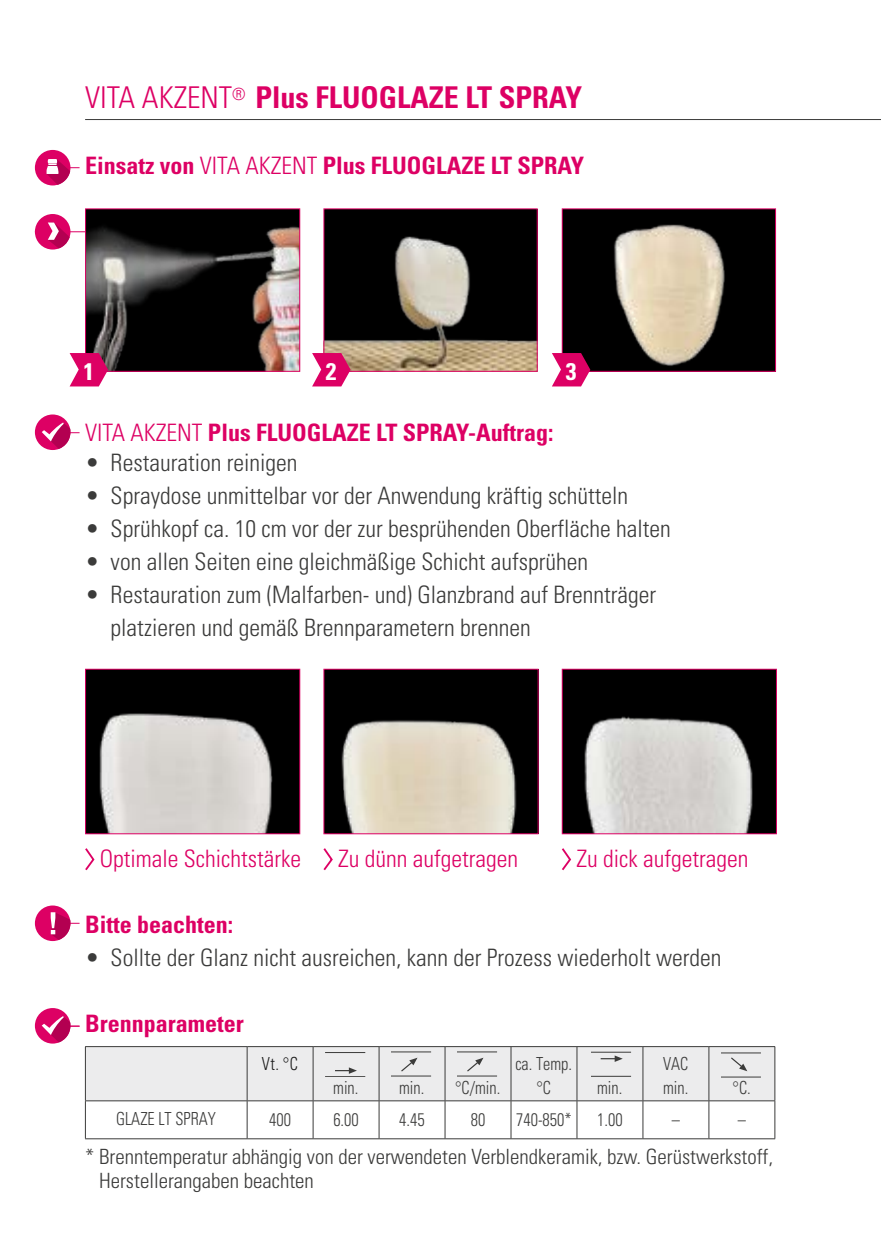
<style>
.page{position:relative;width:881px;height:1259px;background:#fff}
.page>*{position:absolute;margin:0;border:0;box-sizing:border-box;transform-origin:0 0}
.t1{font:700 condensed 30px "Univers LT Std";color:#dd0064}
.t2{font:300 condensed 24px/33px "Univers LT Std";color:#3b3b3a}
.t3{font:700 condensed 24px "Univers LT Std";color:#dd0064}
.t4{font:300 condensed 24px "Univers LT Std";color:#dd0064}
.t5{font:700 condensed 24px "Univers LT Std";color:#fff}
.t6{font:300 condensed 21px/24px "Univers LT Std";color:#3b3b3a}
.t7{font:300 condensed 18.3px "Univers LT";color:#3b3b3a;scale:.9 1}
.t8{font:300 condensed 18px/24px "Univers LT";color:#3b3b3a;text-align:center;scale:.9 1}
.t9{font:300 condensed 18px "Univers LT";color:#1a1a1a;scale:.9 1}
.s1{font-weight:300}
</style>
<div class="page">
<hr style="left:35px;top:231px;width:71px;height:1px;background:#dd0064">
<div style="left:35px;top:214px;width:35px;height:35px;background:#dd0064;border-radius:50%"></div>
<svg style="left:48px;top:222px;width:22px;height:26px"></svg>
<hr style="left:48px;top:922px;width:31px;height:1px;background:#dd0064">
<div style="left:35px;top:905px;width:35px;height:36px;background:#dd0064;border-radius:50%"></div>
<svg style="left:51px;top:912px;width:21px;height:28px"></svg>
<hr style="left:37px;top:432px;width:42px;height:1px;background:#dd0064">
<div style="left:35px;top:414px;width:35px;height:36px;background:#dd0064;border-radius:50%"></div>
<svg style="left:42px;top:422px;width:30px;height:27px"></svg>
<hr style="left:37px;top:1025px;width:42px;height:1px;background:#dd0064">
<div style="left:35px;top:1008px;width:35px;height:35px;background:#dd0064;border-radius:50%"></div>
<svg style="left:42px;top:1016px;width:30px;height:26px"></svg>
<div style="left:35px;top:150px;width:35px;height:35px;background:#dd0064;border-radius:50%"></div>
<svg style="left:46px;top:159px;width:33px;height:26px"></svg>
<div style="left:85px;top:209px;width:214px;height:162px;background:#000"></div>
<img style="left:87px;top:226px;width:211px;height:144px">
<div style="left:85px;top:208px;width:215px;height:164px;border:1px solid #dd0064"></div>
<div style="left:324px;top:209px;width:213px;height:162px;background:#000"></div>
<img style="left:325px;top:236px;width:210px;height:134px">
<img style="left:563px;top:210px;width:210px;height:160px">
<div style="left:561px;top:208px;width:214px;height:164px;border:1px solid #dd0064"></div>
<svg style="left:70px;top:353px;width:38px;height:33px"></svg>
<svg style="left:312px;top:353px;width:38px;height:33px"></svg>
<svg style="left:552px;top:353px;width:38px;height:33px"></svg>
<div style="left:85px;top:669px;width:215px;height:165px;background:#000"></div>
<img style="left:99px;top:713px;width:174px;height:119px">
<div style="left:85px;top:669px;width:215px;height:165px;border:1px solid #dd0064"></div>
<div style="left:324px;top:669px;width:214px;height:165px;background:#000"></div>
<img style="left:341px;top:720px;width:176px;height:112px">
<div style="left:562px;top:669px;width:214px;height:165px;background:#000"></div>
<img style="left:584px;top:716px;width:169px;height:116px">
<div style="left:561px;top:669px;width:215px;height:165px;border:1px solid #dd0064"></div>
<hr style="left:85px;top:119px;width:795px;height:1px;background:#3b3b3a">
<hr style="left:774px;top:1047px;width:1px;height:53px;background:#3b3b3a">
<hr style="left:85px;top:1100px;width:162px;height:1px;background:#3b3b3a">
<hr style="left:85px;top:1101px;width:1px;height:37px;background:#3b3b3a">
<hr style="left:85px;top:1138px;width:162px;height:1px;background:#3b3b3a">
<hr style="left:247px;top:1100px;width:66px;height:1px;background:#3b3b3a">
<hr style="left:246px;top:1101px;width:1px;height:37px;background:#3b3b3a">
<hr style="left:313px;top:1100px;width:66px;height:1px;background:#3b3b3a">
<hr style="left:312px;top:1101px;width:1px;height:37px;background:#3b3b3a">
<hr style="left:379px;top:1100px;width:66px;height:1px;background:#3b3b3a">
<hr style="left:378px;top:1101px;width:1px;height:37px;background:#3b3b3a">
<hr style="left:445px;top:1100px;width:66px;height:1px;background:#3b3b3a">
<hr style="left:444px;top:1101px;width:1px;height:37px;background:#3b3b3a">
<hr style="left:511px;top:1100px;width:65px;height:1px;background:#3b3b3a">
<hr style="left:510px;top:1101px;width:1px;height:37px;background:#3b3b3a">
<hr style="left:576px;top:1100px;width:66px;height:1px;background:#3b3b3a">
<hr style="left:576px;top:1101px;width:1px;height:37px;background:#3b3b3a">
<hr style="left:642px;top:1100px;width:66px;height:1px;background:#3b3b3a">
<hr style="left:642px;top:1101px;width:1px;height:37px;background:#3b3b3a">
<hr style="left:708px;top:1100px;width:66px;height:1px;background:#3b3b3a">
<hr style="left:708px;top:1101px;width:1px;height:37px;background:#3b3b3a">
<hr style="left:774px;top:1101px;width:1px;height:37px;background:#3b3b3a">
<hr style="left:247px;top:1138px;width:66px;height:1px;background:#3b3b3a">
<hr style="left:313px;top:1138px;width:66px;height:1px;background:#3b3b3a">
<hr style="left:379px;top:1138px;width:66px;height:1px;background:#3b3b3a">
<hr style="left:445px;top:1138px;width:66px;height:1px;background:#3b3b3a">
<hr style="left:511px;top:1138px;width:65px;height:1px;background:#3b3b3a">
<hr style="left:576px;top:1138px;width:66px;height:1px;background:#3b3b3a">
<hr style="left:642px;top:1138px;width:66px;height:1px;background:#3b3b3a">
<hr style="left:708px;top:1138px;width:66px;height:1px;background:#3b3b3a">
<svg style="left:85px;top:1046px;width:689px;height:54px;background:#e3e3e4"></svg>
<svg style="left:85px;top:848px;width:10px;height:23px"></svg>
<svg style="left:323px;top:848px;width:10px;height:23px"></svg>
<svg style="left:561px;top:848px;width:11px;height:23px"></svg>
<p class="t1" style="left:85px;top:79px;width:498px"><span class="s1">VITA AKZENT</span><sup>®</sup> Plus FLUOGLAZE LT SPRAY</p>
<p class="t3" style="left:85px;top:151px;width:500px">Einsatz von <span class="s1">VITA AKZENT</span> Plus FLUOGLAZE LT SPRAY</p>
<p class="t5" style="left:83px;top:357px;width:12px">1</p>
<p class="t5" style="left:326px;top:357px;width:12px">2</p>
<p class="t5" style="left:565px;top:357px;width:12px">3</p>
<p class="t3" style="left:85px;top:417px;width:470px"><span class="s1">VITA AKZENT</span> Plus FLUOGLAZE LT SPRAY-Auftrag:</p>
<p class="t2" style="left:85px;top:446px;width:214px">• Restauration reinigen</p>
<p class="t2" style="left:85px;top:479px;width:544px">• Spraydose unmittelbar vor der Anwendung kräftig schütteln</p>
<p class="t2" style="left:85px;top:512px;width:587px">• Sprühkopf ca. 10 cm vor der zur besprühenden Oberfläche halten</p>
<p class="t2" style="left:85px;top:545px;width:504px">• von allen Seiten eine gleichmäßige Schicht aufsprühen</p>
<p class="t2" style="left:111px;top:578px;width:547px;text-indent:-26px">• Restauration zum (Malfarben- und) Glanzbrand auf Brennträger platzieren und gemäß Brennparametern brennen</p>
<p class="t4" style="left:100px;top:844px;width:203px">Optimale Schichtstärke</p>
<p class="t4" style="left:338px;top:844px;width:181px">Zu dünn aufgetragen</p>
<p class="t4" style="left:576px;top:844px;width:173px">Zu dick aufgetragen</p>
<p class="t3" style="left:85px;top:910px;width:150px">Bitte beachten:</p>
<p class="t2" style="left:85px;top:941px;width:637px">• Sollte der Glanz nicht ausreichen, kann der Prozess wiederholt werden</p>
<p class="t3" style="left:85px;top:1009px;width:160px">Brennparameter</p>
<p class="t8" style="left:116px;top:1106px;width:112px">GLAZE LT SPRAY</p>
<p class="t9" style="left:262px;top:1053px;width:42px">Vt. °C</p>
<p class="t8" style="left:333px;top:1075px;width:29px">min.</p>
<p class="t8" style="left:399px;top:1075px;width:29px">min.</p>
<p class="t8" style="left:455px;top:1075px;width:52px">°C/min.</p>
<p class="t8" style="left:515px;top:1051px;width:64px">ca. Temp. °C</p>
<p class="t8" style="left:597px;top:1075px;width:29px">min.</p>
<p class="t8" style="left:662px;top:1051px;width:30px;text-align:left">VAC min.</p>
<p class="t8" style="left:732px;top:1075px;width:22px">°C.</p>
<p class="t7" style="left:269px;top:1108px;width:26px">400</p>
<p class="t7" style="left:333px;top:1108px;width:30px">6.00</p>
<p class="t7" style="left:399px;top:1108px;width:30px">4.45</p>
<p class="t7" style="left:470px;top:1108px;width:18px">80</p>
<p class="t7" style="left:516px;top:1108px;width:63px">740-850*</p>
<p class="t7" style="left:597px;top:1108px;width:30px">1.00</p>
<p class="t7" style="left:671px;top:1108px;width:11px">–</p>
<p class="t7" style="left:737px;top:1108px;width:11px">–</p>
<p class="t6" style="left:99px;top:1144px;width:675px;text-indent:-14px">* Brenntemperatur abhängig von der verwendeten Verblendkeramik, bzw. Gerüstwerkstoff,<br>Herstellerangaben beachten</p>
</div>
